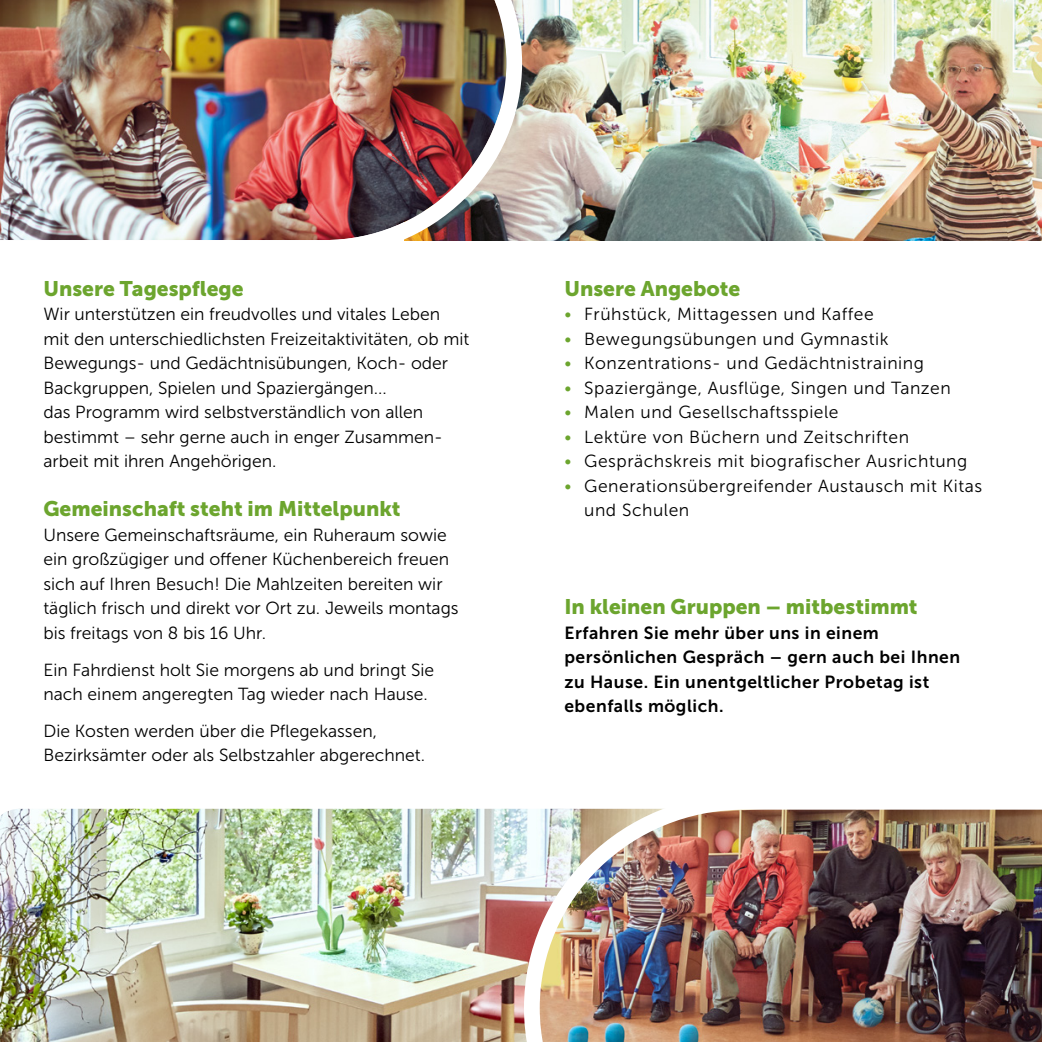
<style>
.page{position:relative;width:1042px;height:1042px;background:#fff}
.page>*{position:absolute;margin:0;border:0;box-sizing:border-box;transform-origin:0 0}
.t1{font:21px "Museo Sans 900";color:#6ca52e}
.t2{font:17.5px/24.5px "Museo Sans 300";color:#000}
.t3{font:17.5px "Museo Sans 300";letter-spacing:.03em;color:#000}
.t4{font:17.5px/24.5px "Museo Sans 700";letter-spacing:.03em;color:#000}
.s1{color:#6ca52e}
</style>
<div class="page">
<img style="left:530px;top:0;width:512px;height:241px">
<img style="left:0;top:0;width:530px;height:241px">
<img style="left:0;top:809px;width:516px;height:233px">
<img style="left:516px;top:808px;width:526px;height:234px">
<p class="t1" style="left:43px;top:276px;width:202px">Unsere Tagespflege</p>
<p class="t2" style="left:43px;top:302px;width:427px">Wir unterstützen ein freudvolles und vitales Leben mit den unterschiedlichsten Freizeitaktivitäten, ob mit Bewegungs- und Gedächtnisübungen, Koch- oder Backgruppen, Spielen und Spaziergängen...<br>das Programm wird selbstverständlich von allen bestimmt – sehr gerne auch in enger Zusammen&shy;arbeit mit ihren Angehörigen.</p>
<p class="t1" style="left:564px;top:276px;width:177px">Unsere Angebote</p>
<p class="t3" style="left:564px;top:305px;width:311px"><span class="s1">•</span> Frühstück, Mittagessen und Kaffee</p>
<p class="t3" style="left:564px;top:329px;width:326px"><span class="s1">•</span> Bewegungsübungen und Gymnastik</p>
<p class="t3" style="left:564px;top:354px;width:361px"><span class="s1">•</span> Konzentrations- und Gedächtnistraining</p>
<p class="t3" style="left:564px;top:378px;width:388px"><span class="s1">•</span> Spaziergänge, Ausflüge, Singen und Tanzen</p>
<p class="t3" style="left:564px;top:403px;width:276px"><span class="s1">•</span> Malen und Gesellschaftsspiele</p>
<p class="t3" style="left:564px;top:427px;width:346px"><span class="s1">•</span> Lektüre von Büchern und Zeitschriften</p>
<p class="t3" style="left:564px;top:452px;width:404px"><span class="s1">•</span> Gesprächskreis mit biografischer Ausrichtung</p>
<p class="t3" style="left:564px;top:476px;width:419px"><span class="s1">•</span> Generationsübergreifender Austausch mit Kitas</p>
<p class="t1" style="left:43px;top:497px;width:359px">Gemeinschaft steht im Mittelpunkt</p>
<p class="t3" style="left:584px;top:501px;width:106px">und Schulen</p>
<p class="t2" style="left:43px;top:523px;width:417px">Unsere Gemeinschaftsräume, ein Ruheraum sowie ein großzügiger und offener Küchenbereich freuen sich auf Ihren Besuch! Die Mahlzeiten bereiten wir täglich frisch und direkt vor Ort zu. Jeweils montags bis freitags von 8 bis 16 Uhr.</p>
<p class="t2" style="left:43px;top:657px;width:392px">Ein Fahrdienst holt Sie morgens ab und bringt Sie nach einem angeregten Tag wieder nach Hause.</p>
<p class="t2" style="left:43px;top:719px;width:383px">Die Kosten werden über die Pflegekassen,<br>Bezirksämter oder als Selbstzahler abgerechnet.</p>
<p class="t1" style="left:564px;top:595px;width:355px">In kleinen Gruppen – mitbestimmt</p>
<p class="t4" style="left:564px;top:620px;width:397px">Erfahren Sie mehr über uns in einem persönlichen Gespräch – gern auch bei Ihnen zu Hause. Ein unentgeltlicher Probetag ist ebenfalls möglich.</p>
</div>
